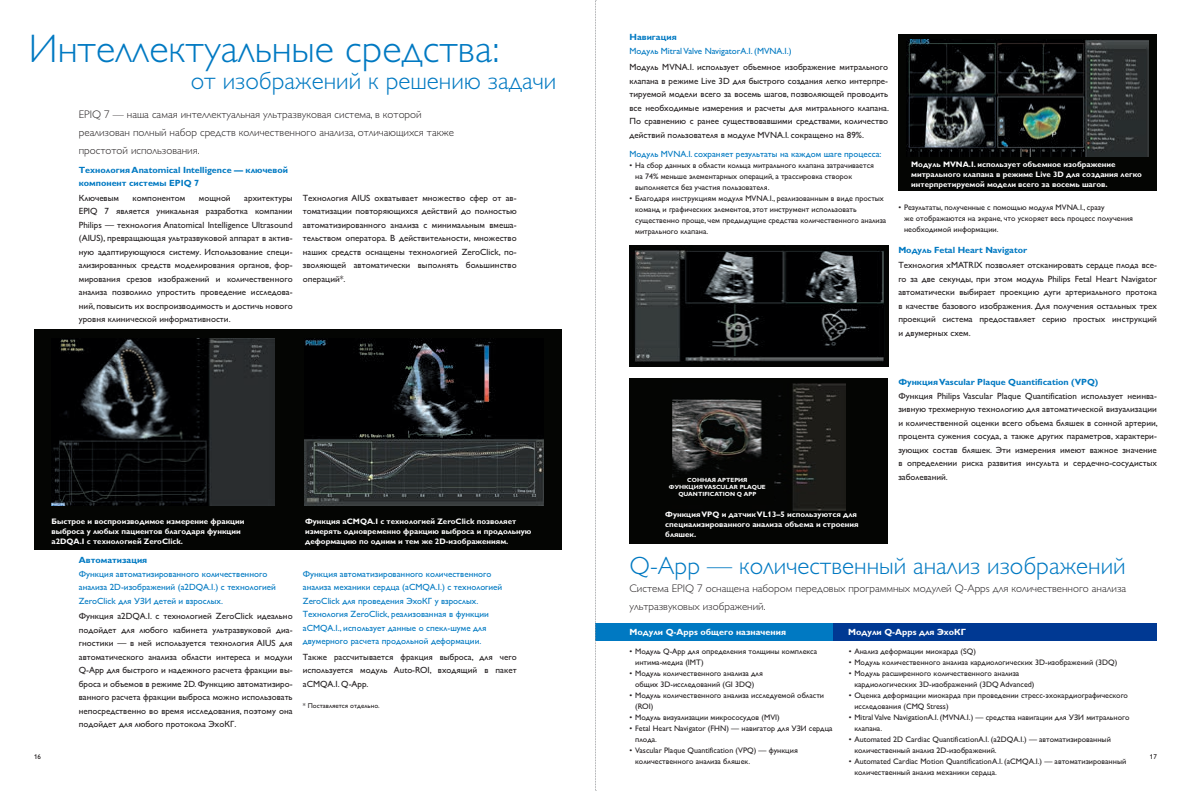
<style>
.page{position:relative;width:1191px;height:791px;background:#fff}
.page>*{position:absolute;margin:0;border:0;box-sizing:border-box;transform-origin:0 0}
.t1{font:40px "Gill Sans Alt One WGL Light";color:#0079c2}
.t2{font:25px "Gill Sans Alt One WGL Light";color:#0079c2}
.t3{font:11px/18px "Gill Sans Alt One WGL Light";color:#231f20}
.t4{font:9px/13.5px "Gill Sans Alt One WGL";color:#231f20;text-align:justify}
.t5{font:9px/13.5px "Gill Sans Alt One WGL";color:#0079c2}
.t6{font:700 9px/13.5px "Gill Sans Alt One WGL";color:#0079c2}
.t7{font:700 9px "Gill Sans Alt One WGL";color:#fff}
.t8{font:8px/11px "Gill Sans Alt One WGL";color:#231f20}
.t9{font:700 8px/10px "Gill Sans Alt One WGL";color:#fff}
.t10{font:7px "Gill Sans Alt One WGL";color:#231f20}
.t11{font:700 6px/7px "Gill Sans Alt One WGL";color:#fff;text-align:center}
</style>
<div class="page">
<img style="left:629px;top:246px;width:259px;height:121px">
<div style="left:898px;top:34px;width:259px;height:156px;background:#040503"></div>
<img style="left:906px;top:39px;width:242px;height:117px">
<div style="left:629px;top:378px;width:259px;height:166px;background:#040503"></div>
<img style="left:672px;top:383px;width:173px;height:128px">
<div style="left:595px;top:624px;width:562px;height:17px;background:#0079c2"></div>
<div style="left:833px;top:624px;width:324px;height:17px;background:#003993"></div>
<div style="left:34px;top:329px;width:527px;height:220px;background:#040503"></div>
<img style="left:305px;top:338px;width:239px;height:167px">
<img style="left:51px;top:338px;width:223px;height:167px">
<div style="left:660px;top:478px;width:114px;height:26px;background:#040503"></div>
<svg style="left:595px;top:0;width:1px;height:791px"></svg>
<h1 class="t1" style="left:29px;top:22px;width:472px">Интеллектуальные средства:</h1>
<h2 class="t2" style="left:191px;top:64px;width:367px">от изображений к решению задачи</h2>
<p class="t3" style="left:79px;top:105px;width:377px">EPIQ 7 — наша самая интеллектуальная ультразвуковая система, в которой реализован полный набор средств количественного анализа, отличающихся также простотой использования.</p>
<p class="t6" style="left:79px;top:163px;width:211px">Технология Anatomical Intelligence — ключевой компонент системы EPIQ 7</p>
<p class="t4" style="left:79px;top:191px;width:42px">Ключевым</p>
<p class="t4" style="left:133px;top:191px;width:54px">компонентом</p>
<p class="t4" style="left:199px;top:191px;width:33px">мощной</p>
<p class="t4" style="left:79px;top:191px;width:215px;text-indent:165px">архитектуры EPIQ 7 является уникальная разработка компании Philips — технология Anatomical Intelligence Ultrasound (AIUS), превращающая ультразвуковой аппарат в актив&shy;ную адаптирующуюся систему. Использование специ&shy;ализированных средств моделирования органов, фор&shy;мирования срезов изображений и количественного анализа позволило упростить проведение исследова&shy;ний, повысить их воспроизводимость и достичь нового уровня клинической информативности.</p>
<p class="t4" style="left:303px;top:191px;width:215px">Технология AIUS охватывает множество сфер от ав&shy;томатизации повторяющихся действий до полностью автоматизированного анализа с минимальным вмеша&shy;тельством оператора. В действительности, множество наших средств оснащены технологией ZeroClick, по&shy;зволяющей автоматически выполнять большинство операций*.</p>
<p class="t6" style="left:629px;top:30px;width:49px">Навигация</p>
<p class="t5" style="left:629px;top:44px;width:164px">Модуль Mitral Valve NavigatorA.I. (MVNA.I.)</p>
<p class="t4" style="left:629px;top:60px;width:261px">Модуль MVNA.I. использует объемное изображение митрального клапана в режиме Live 3D для быстрого создания легко интерпре&shy;тируемой модели всего за восемь шагов, позволяющей проводить все необходимые измерения и расчеты для митрального клапана.<br>По сравнению с ранее существовавшими средствами, количество действий пользователя в модуле MVNA.I. сокращено на 89%.</p>
<p class="t5" style="left:629px;top:147px;width:253px">Модуль MVNA.I. сохраняет результаты на каждом шаге процесса:</p>
<p class="t8" style="left:635px;top:159px;width:240px;text-indent:-6px">• На сбор данных в области кольца митрального клапана затрачивается на 74% меньше элементарных операций, а трассировка створок выполняется без участия пользователя.</p>
<p class="t8" style="left:635px;top:192px;width:253px;text-indent:-6px">• Благодаря инструкциям модуля MVNA.I., реализованным в виде простых команд и графических элементов, этот инструмент использовать существенно проще, чем предыдущие средства количественного анализа митрального клапана.</p>
<p class="t9" style="left:911px;top:159px;width:232px">Модуль MVNA.I. использует объемное изображение митрального клапана в режиме Live 3D для создания легко интерпретируемой модели всего за восемь шагов.</p>
<p class="t8" style="left:904px;top:202px;width:230px;text-indent:-6px">• Результаты, полученные с помощью модуля MVNA.I., сразу<br>же отображаются на экране, что ускоряет весь процесс получения необходимой информации.</p>
<p class="t6" style="left:898px;top:243px;width:130px">Модуль Fetal Heart Navigator</p>
<p class="t4" style="left:898px;top:258px;width:260px">Технология xMATRIX позволяет отсканировать сердце плода все&shy;го за две секунды, при этом модуль Philips Fetal Heart Navigator автоматически выбирает проекцию дуги артериального протока в качестве базового изображения. Для получения остальных трех проекций система предоставляет серию простых инструкций и двумерных схем.</p>
<p class="t11" style="left:669px;top:476px;width:98px">СОННАЯ АРТЕРИЯ<br>ФУНКЦИЯ VASCULAR PLAQUE<br>QUANTIFICATION Q APP</p>
<p class="t6" style="left:898px;top:375px;width:201px">Функция Vascular Plaque Quantification (VPQ)</p>
<p class="t4" style="left:898px;top:389px;width:261px">Функция Philips Vascular Plaque Quantification использует неинва&shy;зивную трехмерную технологию для автоматической визуализации и количественной оценки всего объема бляшек в сонной артерии, процента сужения сосуда, а также других параметров, характери&shy;зующих состав бляшек. Эти измерения имеют важное значение в определении риска развития инсульта и сердечно-сосудистых заболеваний.</p>
<p class="t9" style="left:665px;top:509px;width:195px">Функция VPQ и датчик VL13–5 используются для специализированного анализа объема и строения бляшек.</p>
<h2 class="t2" style="left:629px;top:550px;width:497px">Q-App — количественный анализ изображений</h2>
<p class="t3" style="left:629px;top:580px;width:498px">Система EPIQ 7 оснащена набором передовых программных модулей Q-Apps для количественного анализа ультразвуковых изображений.</p>
<p class="t7" style="left:629px;top:626px;width:158px">Модули Q-Apps общего назначения</p>
<p class="t7" style="left:848px;top:626px;width:119px">Модули Q-Apps для ЭхоКГ</p>
<p class="t8" style="left:635px;top:645px;width:183px;text-indent:-6px">• Модуль Q-App для определения толщины комплекса интима-медиа (IMT)</p>
<p class="t8" style="left:629px;top:667px;width:135px;text-align:center">• Модуль количественного анализа для общих 3D-исследований (GI 3DQ)</p>
<p class="t8" style="left:635px;top:689px;width:190px;text-indent:-6px">• Модуль количественного анализа исследуемой области (ROI)</p>
<p class="t8" style="left:629px;top:711px;width:152px">• Модуль визуализации микрососудов (MVI)</p>
<p class="t8" style="left:635px;top:722px;width:199px;text-indent:-6px">• Fetal Heart Navigator (FHN) — навигатор для УЗИ сердца плода.</p>
<p class="t8" style="left:635px;top:744px;width:164px;text-indent:-6px">• Vascular Plaque Quantification (VPQ) — функция количественного анализа бляшек.</p>
<p class="t9" style="left:305px;top:516px;width:228px">Функция aCMQA.I с технологией ZeroClick позволяет измерять одновременно фракцию выброса и продольную деформацию по одним и тем же 2D-изображениям.</p>
<p class="t9" style="left:51px;top:516px;width:195px">Быстрое и воспроизводимое измерение фракции выброса у любых пациентов благодаря функции a2DQA.I с технологией ZeroClick.</p>
<p class="t6" style="left:79px;top:553px;width:70px">Автоматизация</p>
<p class="t5" style="left:79px;top:567px;width:198px">Функция автоматизированного количественного анализа 2D-изображений (a2DQA.I.) с технологией<br>ZeroClick для УЗИ детей и взрослых.</p>
<p class="t4" style="left:79px;top:609px;width:215px">Функция a2DQA.I. с технологией ZeroClick идеально подойдет для любого кабинета ультразвуковой диа&shy;гностики — в ней используется технология AIUS для автоматического анализа области интереса и модули Q-App для быстрого и надежного расчета фракции вы&shy;броса и объемов в режиме 2D. Функцию автоматизиро&shy;ванного расчета фракции выброса можно использовать непосредственно во время исследования, поэтому она подойдет для любого протокола ЭхоКГ.</p>
<p class="t5" style="left:303px;top:567px;width:201px">Функция автоматизированного количественного анализа механики сердца (aCMQA.I.) с технологией ZeroClick для проведения ЭхоКГ у взрослых.<br>Технология ZeroClick, реализованная в функции aCMQA.I., использует данные о спекл-шуме для двумерного расчета продольной деформации.</p>
<p class="t4" style="left:303px;top:650px;width:215px">Также рассчитывается фракция выброса, для чего используется модуль Auto-ROI, входящий в пакет aCMQA.I. Q-App.</p>
<p class="t8" style="left:848px;top:645px;width:129px">• Анализ деформации миокарда (SQ)</p>
<p class="t8" style="left:848px;top:656px;width:270px">• Модуль количественного анализа кардиологических 3D-изображений (3DQ)</p>
<p class="t8" style="left:854px;top:667px;width:182px;text-indent:-6px">• Модуль расширенного количественного анализа кардиологических 3D-изображений (3DQ Advanced)</p>
<p class="t8" style="left:854px;top:689px;width:275px;text-indent:-6px">• Оценка деформации миокарда при проведении стресс-эхокардиографического исследования (CMQ Stress)</p>
<p class="t8" style="left:854px;top:711px;width:276px;text-indent:-6px">• Mitral Valve NavigationA.I. (MVNA.I.) — средства навигации для УЗИ митрального клапана.</p>
<p class="t8" style="left:854px;top:733px;width:258px;text-indent:-6px">• Automated 2D Cardiac QuantificationA.I. (a2DQA.I.) — автоматизированный количественный анализ 2D-изображений.</p>
<p class="t8" style="left:854px;top:755px;width:273px;text-indent:-6px">• Automated Cardiac Motion QuantificationA.I. (aCMQA.I.) — автоматизированный количественный анализ механики сердца.</p>
<p class="t10" style="left:303px;top:701px;width:78px">* Поставляется отдельно.</p>
<p class="t10" style="left:34px;top:751px;width:8px">16</p>
<p class="t10" style="left:1150px;top:751px;width:8px">17</p>
</div>
